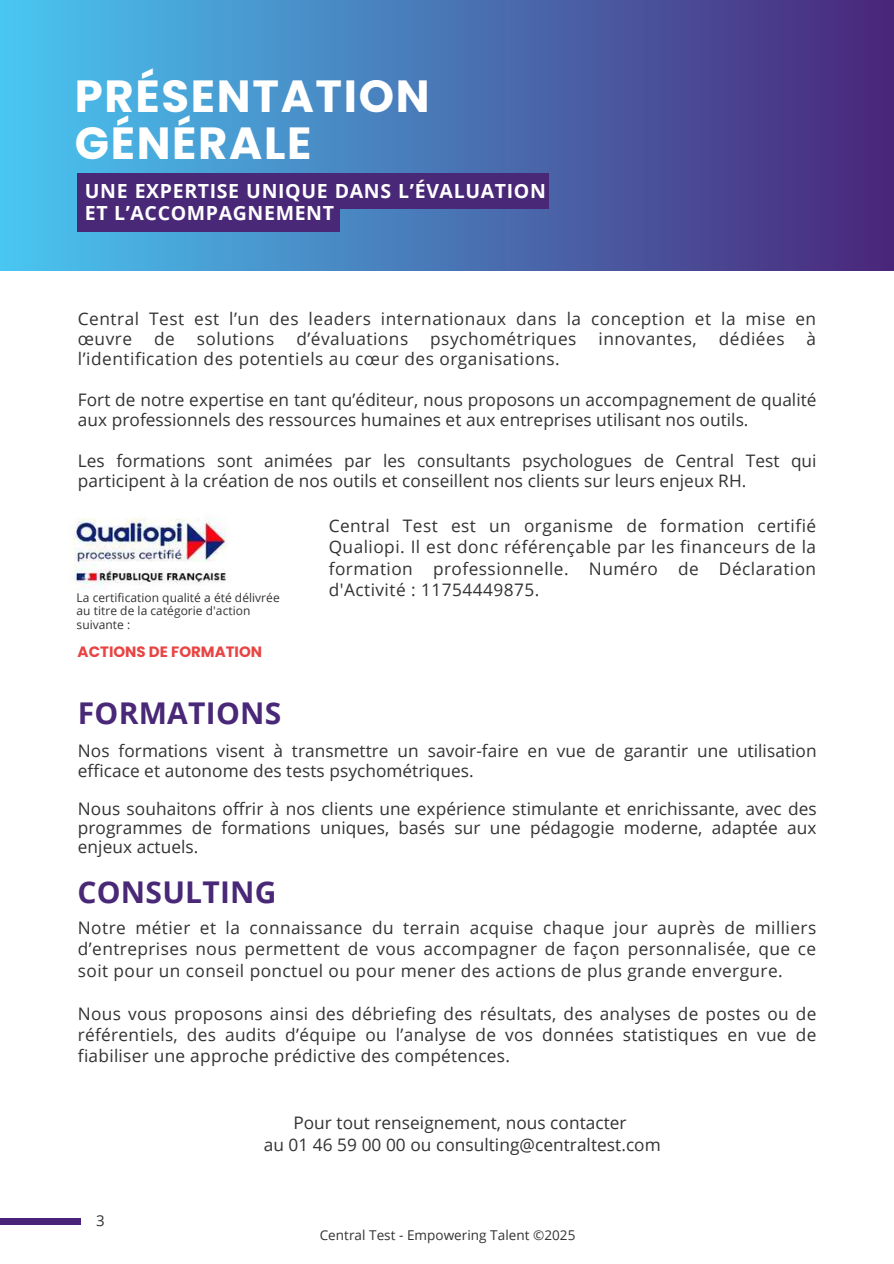
<style>
.page{position:relative;width:894px;height:1264px;background:#fff}
.page>*{position:absolute;margin:0;border:0;box-sizing:border-box;transform-origin:0 0}
.t1{font:700 45px/47.2px "Poppins";letter-spacing:.035em;color:#fff}
.t2{font:700 30px "Open Sans";letter-spacing:.01em;color:#492877}
.t3{font:700 19.5px/22.5px "Open Sans";letter-spacing:.035em;color:#fff}
.t4{font:17.25px/21.3px "Open Sans";letter-spacing:.005em;color:#333234;text-align:justify}
.t5{font:17.25px/20.2px "Open Sans";letter-spacing:.03em;color:#333234}
.t6{font:700 15px "Poppins";color:#e84443}
.t7{font:15px "Open Sans";color:#333234}
.t8{font:13.5px "Open Sans";letter-spacing:.005em;color:#333234}
.t9{font:12px/13.5px "Open Sans";letter-spacing:.005em;color:#333234}
</style>
<div class="page">
<div style="left:0;top:0;width:893px;height:270px;background:linear-gradient(to right,#49c6f1,#4a257a)"></div>
<div style="left:78px;top:173px;width:471px;height:36px;background:#492877"></div>
<div style="left:78px;top:202px;width:261px;height:29px;background:#492877"></div>
<img style="left:73px;top:518px;width:154px;height:72px">
<div style="left:0;top:1218px;width:80px;height:6px;background:#4a2479"></div>
<h1 class="t1" style="left:75px;top:73px;width:356px">PRÉSENTATION<br>GÉNÉRALE</h1>
<p class="t3" style="left:85px;top:179px;width:462px">UNE EXPERTISE UNIQUE DANS L’ÉVALUATION<br>ET L’ACCOMPAGNEMENT</p>
<p class="t5" style="left:78px;top:308px;width:739px">Central Test est l’un des leaders internationaux dans la conception et la mise en œuvre</p>
<p class="t4" style="left:154px;top:328px;width:22px">de</p>
<p class="t5" style="left:197px;top:328px;width:79px">solutions</p>
<p class="t5" style="left:296px;top:328px;width:113px">d’évaluations</p>
<p class="t5" style="left:430px;top:328px;width:148px">psychométriques</p>
<p class="t5" style="left:598px;top:328px;width:100px">innovantes,</p>
<p class="t5" style="left:718px;top:328px;width:67px">dédiées</p>
<p class="t4" style="left:806px;top:328px;width:11px">à</p>
<p class="t5" style="left:78px;top:348px;width:483px">l’identification des potentiels au cœur des organisations.</p>
<p class="t4" style="left:78px;top:389px;width:740px;line-height:20.2px">Fort de notre expertise en tant qu’éditeur, nous proposons un accompagnement de qualité aux professionnels des ressources humaines et aux entreprises utilisant nos outils.</p>
<p class="t4" style="left:78px;top:450px;width:740px;line-height:20.2px">Les formations sont animées par les consultants psychologues de Central Test qui participent à la création de nos outils et conseillent nos clients sur leurs enjeux RH.</p>
<p class="t9" style="left:77px;top:590px;width:204px">La certification qualité a été délivrée au titre de la catégorie d'action suivante :</p>
<p class="t6" style="left:78px;top:641px;width:186px">ACTIONS DE FORMATION</p>
<h2 class="t2" style="left:78px;top:691px;width:205px">FORMATIONS</h2>
<p class="t4" style="left:328px;top:514px;width:489px">Central Test est un organisme de formation certifié Qualiopi. Il est donc référençable par les financeurs de la formation professionnelle. Numéro de Déclaration d'Activité : 11754449875.</p>
<p class="t4" style="left:78px;top:741px;width:740px;line-height:19.2px">Nos formations visent à transmettre un savoir-faire en vue de garantir une utilisation efficace et autonome des tests psychométriques.</p>
<p class="t4" style="left:78px;top:798px;width:740px;line-height:19.2px">Nous souhaitons offrir à nos clients une expérience stimulante et enrichissante, avec des programmes de formations uniques, basés sur une pédagogie moderne, adaptée aux enjeux actuels.</p>
<h2 class="t2" style="left:77px;top:871px;width:201px">CONSULTING</h2>
<p class="t4" style="left:78px;top:916px;width:739px">Notre métier et la connaissance du terrain acquise chaque jour auprès de milliers d’entreprises nous permettent de vous accompagner de façon personnalisée, que ce soit pour un conseil ponctuel ou pour mener des actions de plus grande envergure.</p>
<p class="t4" style="left:78px;top:1002px;width:739px">Nous vous proposons ainsi des débriefing des résultats, des analyses de postes ou de référentiels, des audits d’équipe ou l’analyse de vos données statistiques en vue de fiabiliser une approche prédictive des compétences.</p>
<p class="t7" style="left:96px;top:1209px;width:10px">3</p>
<p class="t4" style="left:264px;top:1111px;width:398px;text-align:center">Pour tout renseignement, nous contacter<br>au 01 46 59 00 00 ou consulting@centraltest.com</p>
<p class="t8" style="left:319px;top:1225px;width:257px">Central Test - Empowering Talent ©️2025</p>
</div>
